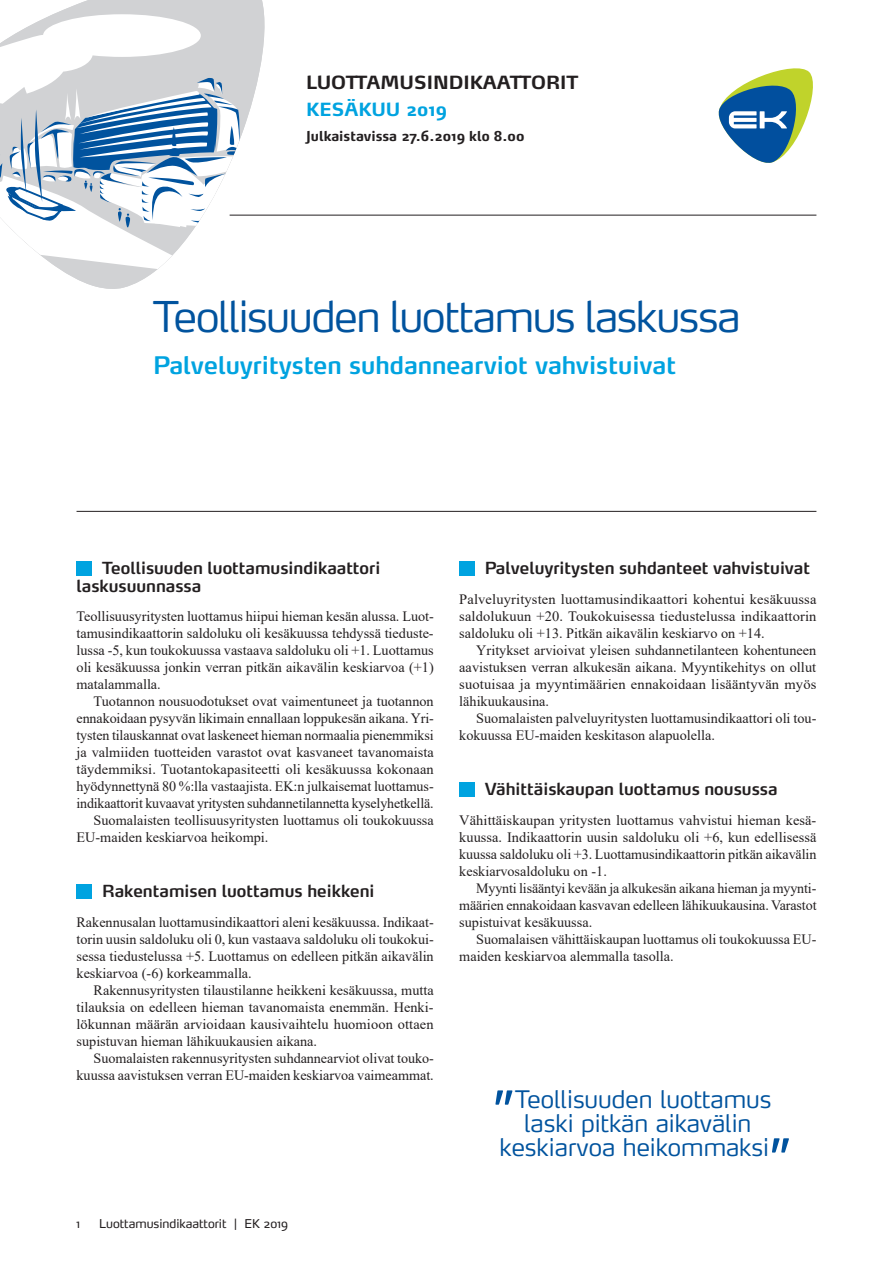
<style>
.page{position:relative;width:893px;height:1263px;background:#fff}
.page>*{position:absolute;margin:0;border:0;box-sizing:border-box;transform-origin:0 0}
.Ingressi_alku{font:300 60px "Max";color:#01539e}
.O2{font:300 42px "Max";letter-spacing:-.03em;color:#01539e}
.Ingressi_alku-2{font:300 24px "Max";color:#01539e}
.O4{font:600 24px "Max LF";color:#00a3e0}
.PÄÄotsikko-osio_1{font:700 18px "Max";color:#231f20}
.PÄÄotsikko-osio_1-2{font:700 18px "Max";color:#00a3e0}
.N_väliotsikko_etusiv{font:600 16.5px/18px "Max";color:#231f20}
.L{font:14.25px/17px "Times New Roman";color:#231f20;text-align:justify}
.L_ensi{font:14.25px/17px "Times New Roman";color:#231f20;text-align:justify}
.Leipä{font:700 13.5px "Max";color:#231f20}
.t1{font:12px "Max";color:#231f20}
.s1{font-family:"Max LF"}
</style>
<div class="page">
<svg style="left:718px;top:68px;width:95px;height:95px"></svg>
<svg style="left:54px;top:0;width:210px;height:289px;fill:#d1d2d4"></svg>
<svg style="left:0;top:14px;width:279px;height:262px"></svg>
<div style="left:77px;top:884px;width:15px;height:15px;background:#00a3e0"></div>
<div style="left:77px;top:561px;width:15px;height:15px;background:#00a3e0"></div>
<div style="left:459px;top:561px;width:16px;height:15px;background:#00a3e0"></div>
<div style="left:459px;top:782px;width:16px;height:15px;background:#00a3e0"></div>
<hr style="left:77px;top:511px;width:739px;height:1px;background:#231f20">
<hr style="left:230px;top:215px;width:586px;height:1px;background:#231f20">
<p class="PÄÄotsikko-osio_1" style="left:306px;top:71px;width:274px">LUOTTAMUSINDIKAATTORIT</p>
<p class="PÄÄotsikko-osio_1-2" style="left:306px;top:99px;width:142px">KESÄKUU 2019</p>
<p class="Leipä" style="left:306px;top:127px;width:220px">Julkaistavissa 27.6.2019 klo 8.00</p>
<p class="O2" style="left:153px;top:290px;width:589px">Teollisuuden luottamus laskussa</p>
<p class="O4" style="left:153px;top:350px;width:524px">Palveluyritysten suhdannearviot vahvistuivat</p>
<p class="N_väliotsikko_etusiv" style="left:77px;top:559px;width:305px;text-indent:26px">Teollisuuden luottamusindikaattori laskusuunnassa</p>
<p class="L_ensi" style="left:77px;top:607px;width:359px">Teollisuusyritysten luottamus hiipui hieman kesän alussa. Luot&shy;tamusindikaattorin saldoluku oli kesäkuussa tehdyssä tieduste&shy;lussa -5, kun toukokuussa vastaava saldoluku oli +1. Luottamus oli kesäkuussa jonkin verran pitkän aikavälin keskiarvoa (+1) matalammalla.</p>
<p class="L" style="left:77px;top:692px;width:359px;text-indent:17px">Tuotannon nousuodotukset ovat vaimentuneet ja tuotannon ennakoidaan pysyvän likimain ennallaan loppukesän aikana. Yri&shy;tysten tilauskannat ovat laskeneet hieman normaalia pienemmiksi ja valmiiden tuotteiden varastot ovat kasvaneet tavanomaista täydemmiksi. Tuotantokapasiteetti oli kesäkuussa kokonaan hyödynnettynä 80 %:lla vastaajista. EK:n julkaisemat luottamus&shy;indikaattorit kuvaavat yritysten suhdannetilannetta kyselyhetkellä.</p>
<p class="L" style="left:77px;top:811px;width:359px;text-indent:17px">Suomalaisten teollisuusyritysten luottamus oli toukokuussa<br>EU-maiden keskiarvoa heikompi.</p>
<p class="N_väliotsikko_etusiv" style="left:102px;top:882px;width:274px">Rakentamisen luottamus heikkeni</p>
<p class="L_ensi" style="left:77px;top:913px;width:359px">Rakennusalan luottamusindikaattori aleni kesäkuussa. Indikaat&shy;torin uusin saldoluku oli 0, kun vastaava saldoluku oli toukokui&shy;sessa tiedustelussa +5. Luottamus on edelleen pitkän aikavälin keskiarvoa (-6) korkeammalla.</p>
<p class="L" style="left:77px;top:981px;width:359px;text-indent:17px">Rakennusyritysten tilaustilanne heikkeni kesäkuussa, mutta tilauksia on edelleen hieman tavanomaista enemmän. Henki&shy;lökunnan määrän arvioidaan kausivaihtelu huomioon ottaen supistuvan hieman lähikuukausien aikana.</p>
<p class="L" style="left:77px;top:1049px;width:359px;text-align:right">Suomalaisten rakennusyritysten suhdannearviot olivat touko&shy;kuussa aavistuksen verran EU-maiden keskiarvoa vaimeammat.</p>
<p class="t1" style="left:77px;top:1216px;width:5px">1</p>
<p class="t1" style="left:99px;top:1216px;width:190px">Luottamusindikaattorit <span class="s1">|</span> EK 2019</p>
<p class="N_väliotsikko_etusiv" style="left:485px;top:559px;width:327px">Palveluyritysten suhdanteet vahvistuivat</p>
<p class="L_ensi" style="left:459px;top:590px;width:359px">Palveluyritysten luottamusindikaattori kohentui kesäkuussa saldolukuun +20. Toukokuisessa tiedustelussa indikaattorin saldoluku oli +13. Pitkän aikavälin keskiarvo on +14.</p>
<p class="L" style="left:459px;top:641px;width:359px;text-indent:17px">Yritykset arvioivat yleisen suhdannetilanteen kohentuneen aavistuksen verran alkukesän aikana. Myyntikehitys on ollut suotuisaa ja myyntimäärien ennakoidaan lisääntyvän myös lähikuukausina.</p>
<p class="L" style="left:459px;top:709px;width:359px;text-indent:17px">Suomalaisten palveluyritysten luottamusindikaattori oli tou&shy;kokuussa EU-maiden keskitason alapuolella.</p>
<p class="N_väliotsikko_etusiv" style="left:485px;top:780px;width:294px">Vähittäiskaupan luottamus nousussa</p>
<p class="L_ensi" style="left:459px;top:811px;width:359px">Vähittäiskaupan yritysten luottamus vahvistui hieman kesä&shy;kuussa. Indikaattorin uusin saldoluku oli +6, kun edellisessä kuussa saldoluku oli +3. Luottamusindikaattorin pitkän aikavälin keskiarvosaldoluku on -1.</p>
<p class="L" style="left:459px;top:879px;width:359px;text-indent:17px">Myynti lisääntyi kevään ja alkukesän aikana hieman ja myynti&shy;määrien ennakoidaan kasvavan edelleen lähikuukausina. Varastot supistuivat kesäkuussa.</p>
<p class="L" style="left:459px;top:930px;width:359px;text-indent:17px">Suomalaisen vähittäiskaupan luottamus oli toukokuussa EU&shy;maiden keskiarvoa alemmalla tasolla.</p>
<p class="Ingressi_alku" style="left:493px;top:1075px;width:24px">”</p>
<p class="Ingressi_alku-2" style="left:515px;top:1084px;width:258px">Teollisuuden luottamus</p>
<p class="Ingressi_alku-2" style="left:524px;top:1108px;width:229px">laski pitkän aikavälin</p>
<p class="Ingressi_alku-2" style="left:500px;top:1132px;width:271px">keskiarvoa heikommaksi</p>
<p class="Ingressi_alku" style="left:769px;top:1123px;width:24px">”</p>
</div>
